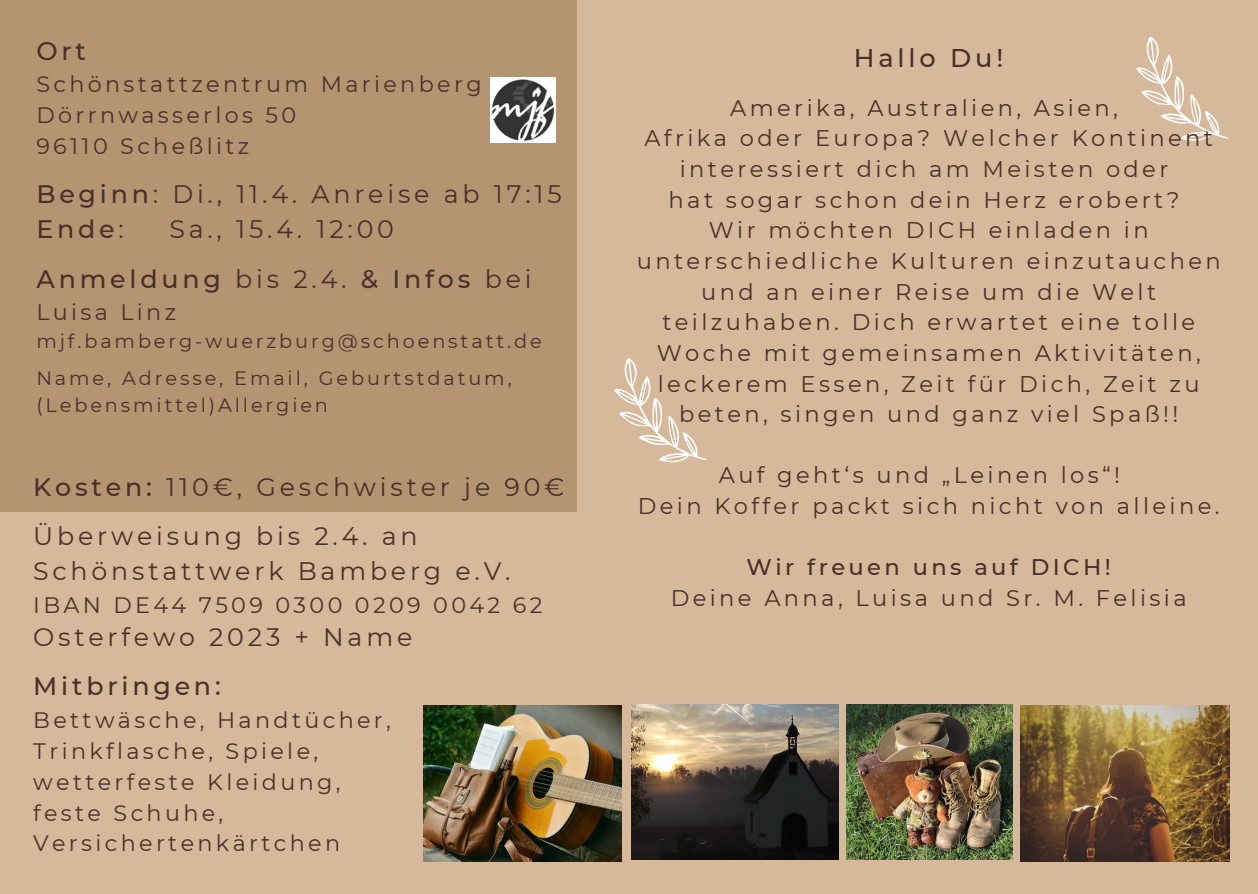
<style>
.page{position:relative;width:1258px;height:894px;background:#fff}
.page>*{position:absolute;margin:0;border:0;box-sizing:border-box;transform-origin:0 0}
.t1{font:500 25.5px "Montserrat";letter-spacing:.15em;color:#493028}
.t2{font:25.2px/35.1px "Montserrat";letter-spacing:.15em;color:#493028}
.t3{font:500 25.2px "Montserrat";letter-spacing:.15em;color:#493028}
.t4{font:22.5px/30.6px "Montserrat";letter-spacing:.15em;color:#493028;text-align:center}
.t5{font:500 22.5px "Montserrat";letter-spacing:.15em;color:#493028}
.t6{font:22.2px/30.9px "Montserrat";letter-spacing:.15em;color:#493028}
.t7{font:19.2px/36.9px "Montserrat";letter-spacing:.15em;color:#493028}
.s1{font-weight:500}
</style>
<div class="page">
<div style="left:0;top:0;width:1258px;height:893px;background:#d6b89b"></div>
<div style="left:0;top:0;width:576px;height:511px;background:#b59472"></div>
<svg style="left:1136px;top:36px;width:92px;height:105px"></svg>
<svg style="left:614px;top:358px;width:92px;height:105px"></svg>
<img style="left:1020px;top:705px;width:209px;height:156px">
<img style="left:490px;top:77px;width:65px;height:65px">
<img style="left:846px;top:704px;width:167px;height:155px">
<img style="left:423px;top:705px;width:198px;height:156px">
<img style="left:631px;top:704px;width:207px;height:155px">
<p class="t3" style="left:36px;top:35px;width:51px">Ort</p>
<p class="t6" style="left:36px;top:68px;width:447px">Schönstattzentrum Marienberg<br>Dörrnwasserlos 50<br>96110 Scheßlitz</p>
<p class="t2" style="left:36px;top:176px;width:527px"><span class="s1">Beginn</span>: Di., 11.4. Anreise ab 17:15<br><span class="s1">Ende</span>:</p>
<p class="t2" style="left:36px;top:204px;width:497px;line-height:49.5px;text-align:center">Sa., 15.4. 12:00<br><span class="s1">Anmeldung</span> bis 2.4. <span class="s1">&amp; Infos</span> bei</p>
<p class="t6" style="left:36px;top:296px;width:141px">Luisa Linz</p>
<p class="t7" style="left:36px;top:322px;width:507px">mjf.bamberg-wuerzburg@schoenstatt.de<br>Name, Adresse, Email, Geburtstdatum,</p>
<p class="t7" style="left:36px;top:386px;width:293px">(Lebensmittel)Allergien</p>
<p class="t2" style="left:33px;top:462px;width:533px;line-height:48.9px"><span class="s1">Kosten:</span> 110€, Geschwister je 90€<br>Überweisung bis 2.4. an</p>
<p class="t2" style="left:33px;top:553px;width:479px">Schönstattwerk Bamberg e.V.</p>
<p class="t6" style="left:33px;top:589px;width:511px">IBAN DE44 7509 0300 0209 0042 62</p>
<p class="t2" style="left:33px;top:619px;width:380px">Osterfewo 2023 + Name</p>
<p class="t3" style="left:33px;top:670px;width:189px">Mitbringen:</p>
<p class="t6" style="left:33px;top:704px;width:359px">Bettwäsche, Handtücher,<br>Trinkflasche, Spiele, wetterfeste Kleidung, feste Schuhe,<br>Versichertenkärtchen</p>
<p class="t1" style="left:854px;top:42px;width:151px">Hallo Du!</p>
<p class="t4" style="left:637px;top:92px;width:585px">Amerika, Australien, Asien,<br>Afrika oder Europa? Welcher Kontinent interessiert dich am Meisten oder<br>hat sogar schon dein Herz erobert?<br>Wir möchten DICH einladen in unterschiedliche Kulturen einzutauchen und an einer Reise um die Welt teilzuhaben. Dich erwartet eine tolle Woche mit gemeinsamen Aktivitäten, leckerem Essen, Zeit für Dich, Zeit zu beten, singen und ganz viel Spaß!!</p>
<p class="t4" style="left:638px;top:460px;width:583px;text-align:left;text-indent:81px">Auf geht‘s und „Leinen los“!<br>Dein Koffer packt sich nicht von alleine.</p>
<p class="t5" style="left:746px;top:553px;width:366px">Wir freuen uns auf DICH!</p>
<p class="t4" style="left:671px;top:582px;width:517px">Deine Anna, Luisa und Sr. M. Felisia</p>
</div>
